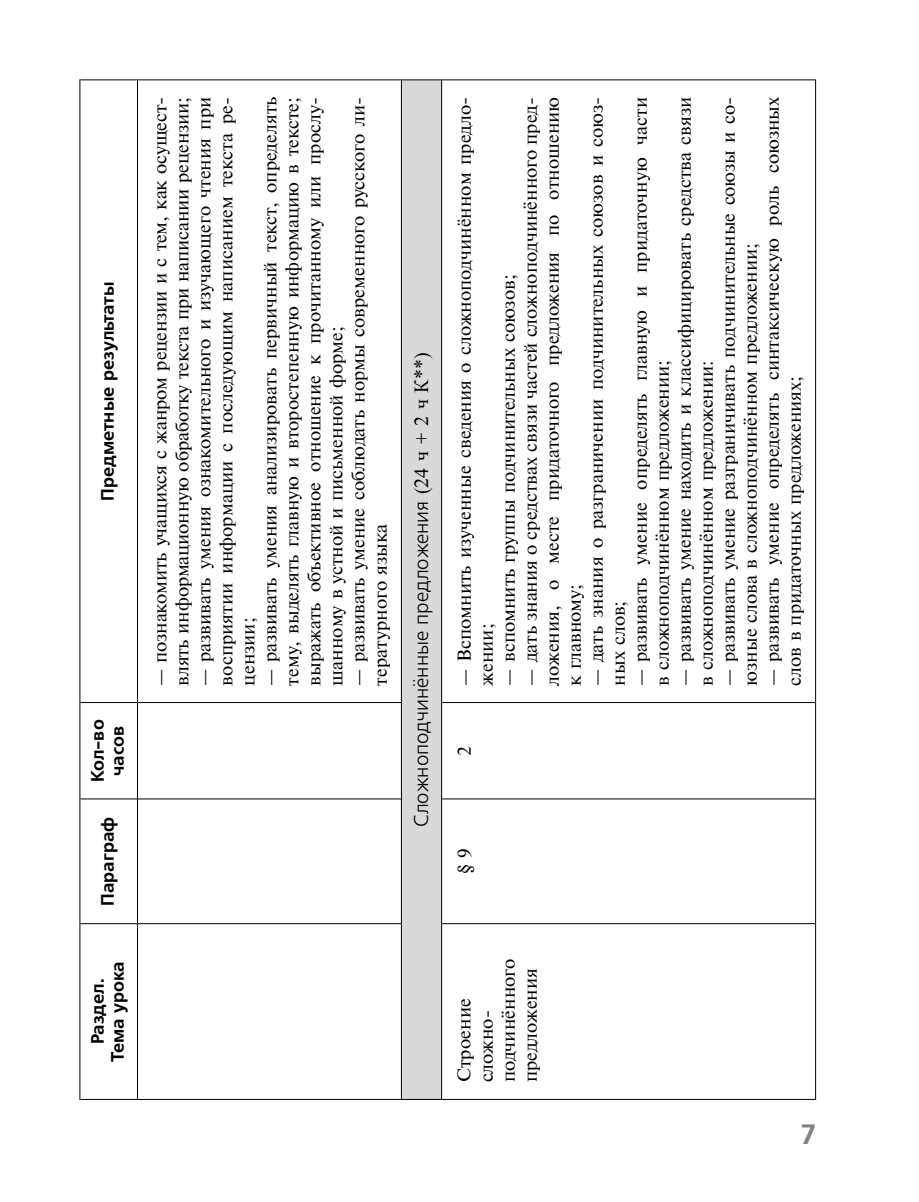
<style>
.page{position:relative;width:919px;height:1202px;background:#fff}
.page>*{position:absolute;margin:0;border:0;box-sizing:border-box;transform-origin:0 0}
.t1{font:600 28px "Free Set";color:#808285}
.t2{font:300 20px "Free Set";color:#000}
.t3{font:18.6px/22px "Newton San Pin";color:#000}
.t4{font:600 18px/20px "Free Set";color:#000;text-align:center}
.s1{font-family:"Times New Roman";font-weight:400}
</style>
<div class="page">
<div style="left:401px;top:80px;width:40px;height:1019px;background:#d9d9d9"></div>
<hr style="left:401px;top:924px;width:1px;height:176px;background:#000">
<hr style="left:401px;top:799px;width:1px;height:125px;background:#000">
<hr style="left:401px;top:702px;width:1px;height:97px;background:#000">
<hr style="left:441px;top:924px;width:1px;height:176px;background:#000">
<hr style="left:441px;top:799px;width:1px;height:125px;background:#000">
<hr style="left:441px;top:702px;width:1px;height:97px;background:#000">
<hr style="left:441px;top:79px;width:1px;height:623px;background:#000">
<hr style="left:815px;top:924px;width:1px;height:176px;background:#000">
<hr style="left:815px;top:799px;width:1px;height:125px;background:#000">
<hr style="left:815px;top:702px;width:1px;height:97px;background:#000">
<hr style="left:815px;top:79px;width:1px;height:623px;background:#000">
<hr style="left:138px;top:798px;width:263px;height:1px;background:#000">
<hr style="left:442px;top:798px;width:373px;height:1px;background:#000">
<hr style="left:401px;top:79px;width:1px;height:623px;background:#000">
<hr style="left:138px;top:79px;width:263px;height:1px;background:#000">
<hr style="left:402px;top:79px;width:39px;height:1px;background:#000">
<hr style="left:442px;top:79px;width:373px;height:1px;background:#000">
<hr style="left:138px;top:702px;width:263px;height:1px;background:#000">
<hr style="left:442px;top:702px;width:373px;height:1px;background:#000">
<hr style="left:80px;top:923px;width:57px;height:1px;background:#000">
<hr style="left:138px;top:1099px;width:263px;height:1px;background:#000">
<hr style="left:138px;top:923px;width:263px;height:1px;background:#000">
<hr style="left:402px;top:1099px;width:39px;height:1px;background:#000">
<hr style="left:442px;top:1099px;width:373px;height:1px;background:#000">
<hr style="left:442px;top:923px;width:373px;height:1px;background:#000">
<hr style="left:79px;top:924px;width:1px;height:176px;background:#000">
<hr style="left:80px;top:1099px;width:57px;height:1px;background:#000">
<hr style="left:79px;top:799px;width:1px;height:125px;background:#000">
<hr style="left:79px;top:79px;width:1px;height:623px;background:#000">
<hr style="left:80px;top:79px;width:57px;height:1px;background:#000">
<hr style="left:137px;top:924px;width:1px;height:176px;background:#000">
<hr style="left:137px;top:799px;width:1px;height:125px;background:#000">
<hr style="left:137px;top:79px;width:1px;height:623px;background:#000">
<hr style="left:79px;top:702px;width:1px;height:97px;background:#000">
<hr style="left:80px;top:798px;width:57px;height:1px;background:#000">
<hr style="left:80px;top:702px;width:57px;height:1px;background:#000">
<hr style="left:137px;top:702px;width:1px;height:97px;background:#000">
<p class="t4" style="left:98px;top:501px;width:220px;rotate:-90deg">Предметные результаты</p>
<p class="t4" style="left:88px;top:782px;width:64px;rotate:-90deg">Кол-во часов</p>
<p class="t4" style="left:98px;top:906px;width:90px;rotate:-90deg">Параграф</p>
<p class="t4" style="left:88px;top:1062px;width:102px;rotate:-90deg">Раздел.<br>Тема урока</p>
<p class="t3" style="left:149px;top:685px;width:590px;rotate:-90deg">— познакомить учащихся с жанром рецензии и с тем, как осущест&shy;влять информационную обработку текста при написании рецензии;</p>
<p class="t3" style="left:193px;top:685px;width:590px;text-align:justify;rotate:-90deg">— развивать умения ознакомительного и изучающего чтения при восприятии информации с последующим написанием текста ре&shy;цензии;</p>
<p class="t3" style="left:259px;top:685px;width:590px;text-align:justify;rotate:-90deg">— развивать умения анализировать первичный текст, определять тему, выделять главную и второстепенную информацию в тексте; выражать объективное отношение к прочитанному или прослу&shy;шанному в устной и письменной форме;</p>
<p class="t3" style="left:347px;top:685px;width:590px;rotate:-90deg">— развивать умение соблюдать нормы современного русского ли&shy;тературного языка</p>
<p class="t2" style="left:409px;top:827px;width:476px;rotate:-90deg">Сложноподчинённые предложения <span class="s1">(24 ч + 2 ч К**)</span></p>
<p class="t3" style="left:453px;top:685px;width:590px;rotate:-90deg">— Вспомнить изученные сведения о сложноподчинённом предло&shy;жении;</p>
<p class="t3" style="left:519px;top:685px;width:590px;text-align:justify;rotate:-90deg">— дать знания о средствах связи частей сложноподчинённого пред&shy;ложения, о месте придаточного предложения по отношению к главному;</p>
<p class="t3" style="left:585px;top:685px;width:590px;rotate:-90deg">— дать знания о разграничении подчинительных союзов и союз&shy;ных слов;</p>
<p class="t3" style="left:629px;top:685px;width:590px;rotate:-90deg">— развивать умение определять главную и придаточную части в сложноподчинённом предложении;</p>
<p class="t3" style="left:673px;top:685px;width:590px;rotate:-90deg">— развивать умение находить и классифицировать средства связи в сложноподчинённом предложении:</p>
<p class="t3" style="left:717px;top:685px;width:590px;rotate:-90deg">— развивать умение разграничивать подчинительные союзы и со&shy;юзные слова в сложноподчинённом предложении;</p>
<p class="t3" style="left:761px;top:685px;width:590px;rotate:-90deg">— развивать умение определять синтаксическую роль союзных слов в придаточных предложениях;</p>
<p class="t3" style="left:497px;top:685px;width:412px;rotate:-90deg">— вспомнить группы подчинительных союзов;</p>
<p class="t3" style="left:453px;top:755px;width:11px;rotate:-90deg">2</p>
<p class="t3" style="left:453px;top:874px;width:27px;rotate:-90deg">§ 9</p>
<p class="t3" style="left:453px;top:1082px;width:125px;rotate:-90deg">Строение сложно&shy;подчинённого предложения</p>
<h1 class="t1" style="left:799px;top:1117px;width:19px">7</h1>
</div>
